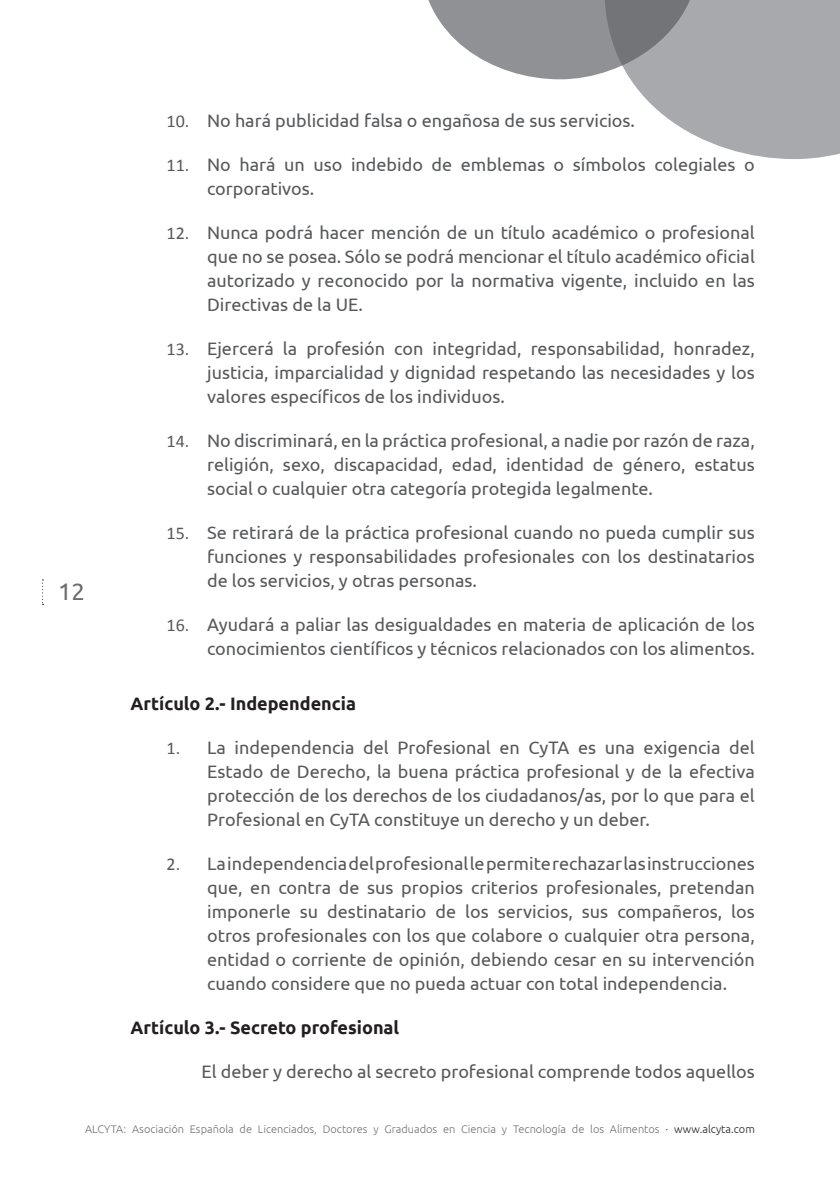
<style>
.page{position:relative;width:840px;height:1191px;background:#fff}
.page>*{position:absolute;margin:0;border:0;box-sizing:border-box;transform-origin:0 0}
.t1{font:24px "Ubuntu";color:#6c6d70}
.t2{font:18px/24px "Ubuntu";color:#57585a;text-align:justify}
.t3{font:700 18px "Ubuntu";color:#231f20}
.t4{font:300 11px "Ubuntu";color:#717275}
.s1{font-family:"Calibri"}
.s2{color:#231f20}
</style>
<div class="page">
<svg style="left:428px;top:0;width:411px;height:159px"></svg>
<svg style="left:42px;top:579px;width:2px;height:26px"></svg>
<h1 class="t1" style="left:58px;top:577px;width:29px">12</h1>
<p class="t2" style="left:166px;top:108px;width:469px"><span class="s1">10.</span> No hará publicidad falsa o engañosa de sus servicios.</p>
<p class="t2" style="left:207px;top:152px;width:549px;text-indent:-40px"><span class="s1">11.</span> No hará un uso indebido de emblemas o símbolos colegiales o corporativos.</p>
<p class="t2" style="left:207px;top:220px;width:549px;text-indent:-40px"><span class="s1">12.</span> Nunca podrá hacer mención de un título académico o profesional que no se posea. Sólo se podrá mencionar el título académico oficial autorizado y reconocido por la normativa vigente, incluido en las Directivas de la UE.</p>
<p class="t2" style="left:207px;top:336px;width:549px;text-indent:-40px"><span class="s1">13.</span> Ejercerá la profesión con integridad, responsabilidad, honradez, justicia, imparcialidad y dignidad respetando las necesidades y los valores específicos de los individuos.</p>
<p class="t2" style="left:207px;top:428px;width:549px;text-indent:-40px"><span class="s1">14.</span> No discriminará, en la práctica profesional, a nadie por razón de raza, religión, sexo, discapacidad, edad, identidad de género, estatus social o cualquier otra categoría protegida legalmente.</p>
<p class="t2" style="left:207px;top:520px;width:549px;text-indent:-40px"><span class="s1">15.</span> Se retirará de la práctica profesional cuando no pueda cumplir sus funciones y responsabilidades profesionales con los destinatarios de los servicios, y otras personas.</p>
<p class="t2" style="left:166px;top:612px;width:589px;text-align:right"><span class="s1">16.</span> Ayudará a paliar las desigualdades en materia de aplicación de los conocimientos científicos y técnicos relacionados con los alimentos.</p>
<p class="t3" style="left:130px;top:692px;width:227px">Artículo 2.- Independencia</p>
<p class="t2" style="left:207px;top:734px;width:549px;text-indent:-40px"><span class="s1">1.</span> La independencia del Profesional en CyTA es una exigencia del Estado de Derecho, la buena práctica profesional y de la efectiva protección de los derechos de los ciudadanos/as, por lo que para el Profesional en CyTA constituye un derecho y un deber.</p>
<p class="t2" style="left:207px;top:850px;width:549px;text-indent:-40px"><span class="s1">2.</span> La independencia del profesional le permite rechazar las instrucciones que, en contra de sus propios criterios profesionales, pretendan imponerle su destinatario de los servicios, sus compañeros, los otros profesionales con los que colabore o cualquier otra persona, entidad o corriente de opinión, debiendo cesar en su intervención cuando considere que no pueda actuar con total independencia.</p>
<p class="t3" style="left:130px;top:1016px;width:270px">Artículo 3.- Secreto profesional</p>
<p class="t2" style="left:201px;top:1058px;width:554px">El deber y derecho al secreto profesional comprende todos aquellos</p>
<p class="t4" style="left:85px;top:1122px;width:670px">ALCYTA: Asociación Española de Licenciados, Doctores y Graduados en Ciencia y Tecnología de los Alimentos <span class="s2">· www.alcyta.com</span></p>
</div>
